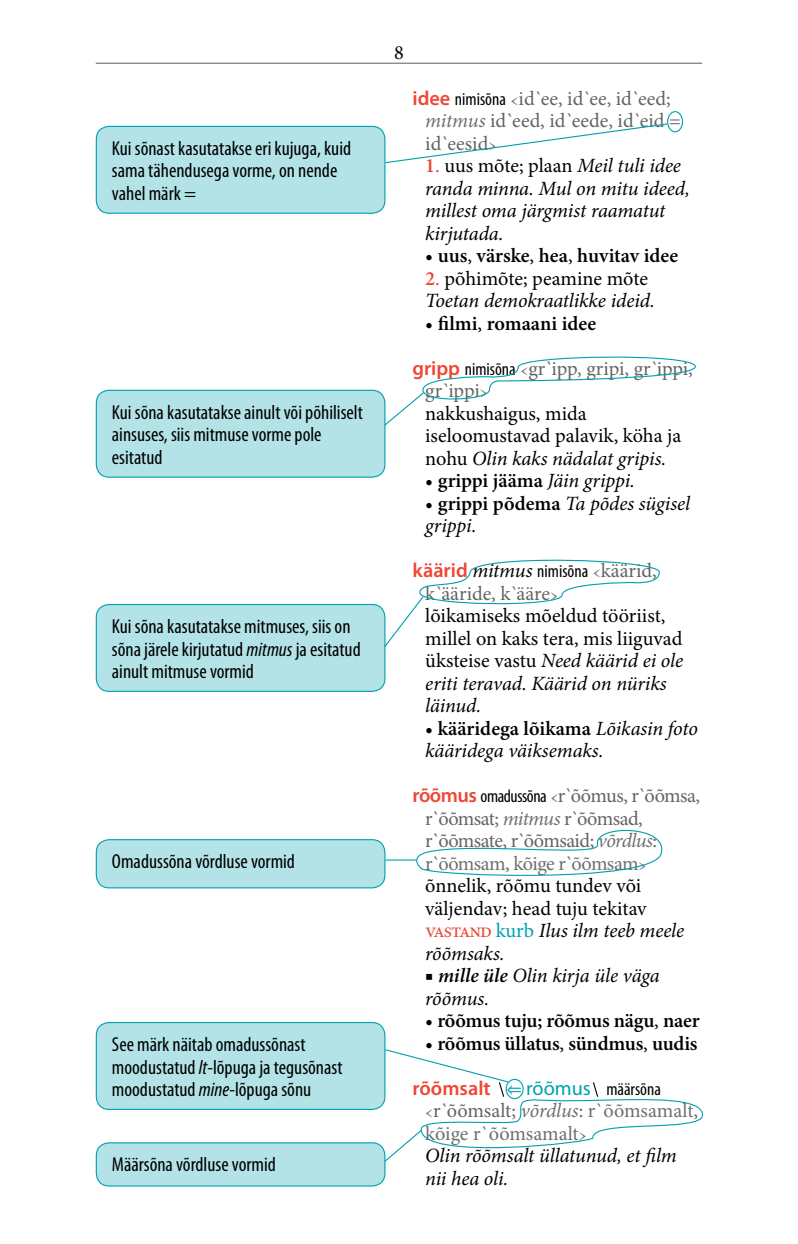
<style>
.page{position:relative;width:798px;height:1244px;background:#fff}
.page>*{position:absolute;margin:0;border:0;box-sizing:border-box;transform-origin:0 0}
.t1{font:condensed 20.25px/22.5px "Myriad Pro";color:#000}
.t2{font:italic 20.25px/22.5px "Minion Pro";letter-spacing:-.005em;color:#000}
.t3{font:20.25px/22.5px "Minion Pro";color:#636467}
.t4{font:20.25px/22.5px "Minion Pro";letter-spacing:-.01em;color:#000}
.t5{font:600 20.25px "Minion Pro";letter-spacing:-.01em;color:#000}
.t6{font:600 20.25px "Myriad Pro";color:#ef4735}
.t7{font:condensed 18px "Myriad Pro";color:#000}
.s1{font-style:italic}
.s2{font-family:"Myriad Pro";font-weight:600;color:#ef4735}
.s3{font-family:"Myriad Pro";font-stretch:condensed;font-size:18px;color:#000}
.s4{font-family:"High Tower Text";color:#6d6f71}
.s5{font-style:italic;color:#6d6f71}
.s6{font-weight:600;font-style:normal;color:#ef4735}
.s7{font-style:normal;color:#ef4735}
.s8{font-style:normal}
.s9{font-weight:400}
.s10{font-family:"Myriad Pro";font-stretch:condensed;font-size:18px}
.s11{color:#636467}
.s12{font-weight:400;font-style:italic}
.s13{font-weight:600;font-style:normal}
.s14{font-weight:600;font-stretch:normal;font-size:20.25px;color:#ef4735}
.s15{font-family:"Minion Pro";font-style:italic;font-stretch:normal;font-size:20.25px}
.s16{font-family:"High Tower Text";font-stretch:normal;font-size:20.25px;color:#6d6f71}
.s17{font-family:"Minion Pro";font-stretch:normal;font-size:20.25px;color:#636467}
.s18{color:#6d6f71}
.s19{color:#000}
.s20{color:#ef4735}
.s21{color:#00a0af}
.s22{font-style:italic;color:#000}
.s23{font-weight:600}
.s24{font-family:"Cambria Math";font-weight:400;font-size:18px;color:#00a0af}
.s25{font-weight:400;color:#00a0af}
.s26{font-weight:400;font-stretch:condensed;font-size:18px;color:#000}
.s27{font-family:"High Tower Text";font-style:normal;color:#6d6f71}
.s28{font-style:normal;color:#636467}
.s29{font-style:normal;color:#6d6f71}
</style>
<div class="page">
<hr style="left:96px;top:63px;width:606px;height:1px;background:#6d6f71">
<div style="left:96px;top:126px;width:289px;height:87px;background:#b3e3e7;border-radius:13px"></div>
<div style="left:96px;top:126px;width:289px;height:88px;border:1px solid #00a0af;border-radius:13px"></div>
<div style="left:666px;top:111px;width:16px;height:21px;border:1px solid #00a0af;border-radius:50%"></div>
<svg style="left:384px;top:123px;width:284px;height:41px"></svg>
<div style="left:96px;top:390px;width:289px;height:87px;background:#b3e3e7;border-radius:13px"></div>
<div style="left:96px;top:390px;width:289px;height:88px;border:1px solid #00a0af;border-radius:13px"></div>
<svg style="left:383px;top:356px;width:313px;height:71px"></svg>
<div style="left:96px;top:604px;width:289px;height:87px;background:#b3e3e7;border-radius:13px"></div>
<div style="left:96px;top:604px;width:289px;height:88px;border:1px solid #00a0af;border-radius:13px"></div>
<div style="left:96px;top:839px;width:289px;height:49px;background:#b3e3e7;border-radius:13px"></div>
<div style="left:96px;top:839px;width:289px;height:49px;border:1px solid #00a0af;border-radius:13px"></div>
<svg style="left:383px;top:559px;width:277px;height:89px"></svg>
<div style="left:96px;top:1022px;width:289px;height:87px;background:#b3e3e7;border-radius:13px"></div>
<div style="left:96px;top:1022px;width:289px;height:88px;border:1px solid #00a0af;border-radius:13px"></div>
<div style="left:96px;top:1143px;width:289px;height:43px;background:#b3e3e7;border-radius:13px"></div>
<div style="left:96px;top:1142px;width:289px;height:44px;border:1px solid #00a0af;border-radius:13px"></div>
<svg style="left:409px;top:829px;width:254px;height:47px"></svg>
<hr style="left:385px;top:859px;width:31px;height:1px;background:#00a0af">
<svg style="left:383px;top:1048px;width:320px;height:115px"></svg>
<p class="t1" style="left:112px;top:137px;width:241px">Kui sõnast kasutatakse eri kujuga, kuid sama tähendusega vorme, on nende vahel märk =</p>
<p class="t1" style="left:112px;top:401px;width:252px">Kui sõna kasutatakse ainult või põhiliselt ainsuses, siis mitmuse vorme pole esitatud</p>
<p class="t1" style="left:112px;top:615px;width:250px">Kui sõna kasutatakse mitmuses, siis on sõna järele kirjutatud <span class="s1">mitmus</span> ja esitatud ainult mitmuse vormid</p>
<p class="t1" style="left:112px;top:850px;width:184px">Omadussõna võrdluse vormid</p>
<p class="t1" style="left:112px;top:1033px;width:232px">See märk näitab omadussõnast moodustatud <span class="s1">lt</span>-lõpuga ja tegusõnast moodustatud <span class="s1">mine</span>-lõpuga sõnu</p>
<p class="t1" style="left:112px;top:1153px;width:165px">Määrsõna võrdluse vormid</p>
<p class="t4" style="left:394px;top:41px;width:11px">8</p>
<p class="t3" style="left:425px;top:87px;width:257px;text-indent:-13px"><span class="s2">idee</span> <span class="s3">nimisõna</span> <span class="s4">&lt;</span>id`ee, id`ee, id`eed; <span class="s5">mitmus</span> id`eed, id`eede, id`eid = id`eesid<span class="s4">&gt;</span></p>
<p class="t2" style="left:425px;top:154px;width:266px"><span class="s6">1</span><span class="s7">.</span> <span class="s8">uus mõte; plaan</span> Meil tuli idee randa minna. Mul on mitu ideed, millest oma järgmist raamatut kirjutada.</p>
<p class="t5" style="left:425px;top:241px;width:254px"><span class="s9">•</span> uus<span class="s9">,</span> värske<span class="s9">,</span> hea<span class="s9">,</span> huvitav idee</p>
<p class="t2" style="left:425px;top:267px;width:231px"><span class="s6">2</span><span class="s7">.</span> <span class="s8">põhimõte; peamine mõte<br></span>Toetan demokraatlikke ideid.</p>
<p class="t5" style="left:425px;top:309px;width:172px"><span class="s9">•</span> filmi<span class="s9">,</span> romaani idee</p>
<p class="t4" style="left:425px;top:357px;width:269px;text-indent:-13px"><span class="s2">gripp</span> <span class="s10">nimisõna</span> <span class="s4">&lt;</span><span class="s11">gr`ipp, gripi, gr`ippi, gr`ippi</span><span class="s4">&gt;<br></span>nakkushaigus, mida iseloomustavad palavik, köha ja nohu <span class="s1">Olin kaks nädalat gripis.</span></p>
<p class="t5" style="left:425px;top:466px;width:211px"><span class="s9">•</span> grippi jääma <span class="s12">Jäin grippi.</span></p>
<p class="t2" style="left:425px;top:492px;width:266px"><span class="s8">•</span> <span class="s13">grippi põdema</span> Ta põdes sügisel grippi.</p>
<p class="t7" style="left:412px;top:560px;width:246px"><span class="s14">käärid</span> <span class="s15">mitmus</span> nimisõna <span class="s16">&lt;</span><span class="s17">käärid,</span></p>
<p class="t4" style="left:425px;top:582px;width:259px"><span class="s11">k`ääride, k`ääre</span><span class="s4">&gt;<br></span>lõikamiseks mõeldud tööriist, millel on kaks tera, mis liiguvad üksteise vastu <span class="s1">Need käärid ei ole eriti teravad. Käärid on nüriks läinud.</span></p>
<p class="t2" style="left:425px;top:717px;width:274px"><span class="s8">•</span> <span class="s13">kääridega lõikama</span> Lõikasin foto kääridega väiksemaks.</p>
<p class="t3" style="left:425px;top:784px;width:276px;text-indent:-13px"><span class="s2">rõõmus</span> <span class="s3">omadussõna</span> <span class="s4">&lt;</span>r`õõmus, r`õõmsa, r`õõmsat; <span class="s5">mitmus</span> r`õõmsad, r`õõmsate, r`õõmsaid; <span class="s5">võrdlus</span>: <span class="s18">r</span>`<span class="s18">õõmsam</span>, <span class="s18">kõige r</span>`<span class="s18">õõmsam</span><span class="s4">&gt; </span><span class="s19">õnnelik, rõõmu tundev või väljendav; head tuju tekitav </span><span class="s20">vastand</span> <span class="s21">kurb</span> <span class="s22">Ilus ilm teeb meele rõõmsaks.</span></p>
<p class="t2" style="left:425px;top:964px;width:236px"><span class="s8">■</span> <span class="s23">mille üle</span> Olin kirja üle väga rõõmus.</p>
<p class="t5" style="left:425px;top:1006px;width:276px"><span class="s9">•</span> rõõmus tuju; rõõmus nägu<span class="s9">,</span> naer</p>
<p class="t5" style="left:425px;top:1029px;width:274px"><span class="s9">•</span> rõõmus üllatus<span class="s9">,</span> sündmus<span class="s9">,</span> uudis</p>
<p class="t6" style="left:412px;top:1075px;width:250px">rõõmsalt <span class="s24">⇐</span> <span class="s25">rõõmus</span> <span class="s26">määrsõna</span></p>
<p class="t2" style="left:425px;top:1099px;width:274px"><span class="s27">&lt;</span><span class="s28">r`õõmsalt;</span> <span class="s18">võrdlus</span><span class="s28">:</span> <span class="s29">r`õõmsamalt</span><span class="s28">, </span><span class="s29">kõige r`õõmsamalt</span><span class="s27">&gt;<br></span>Olin rõõmsalt üllatunud, et film nii hea oli.</p>
</div>
